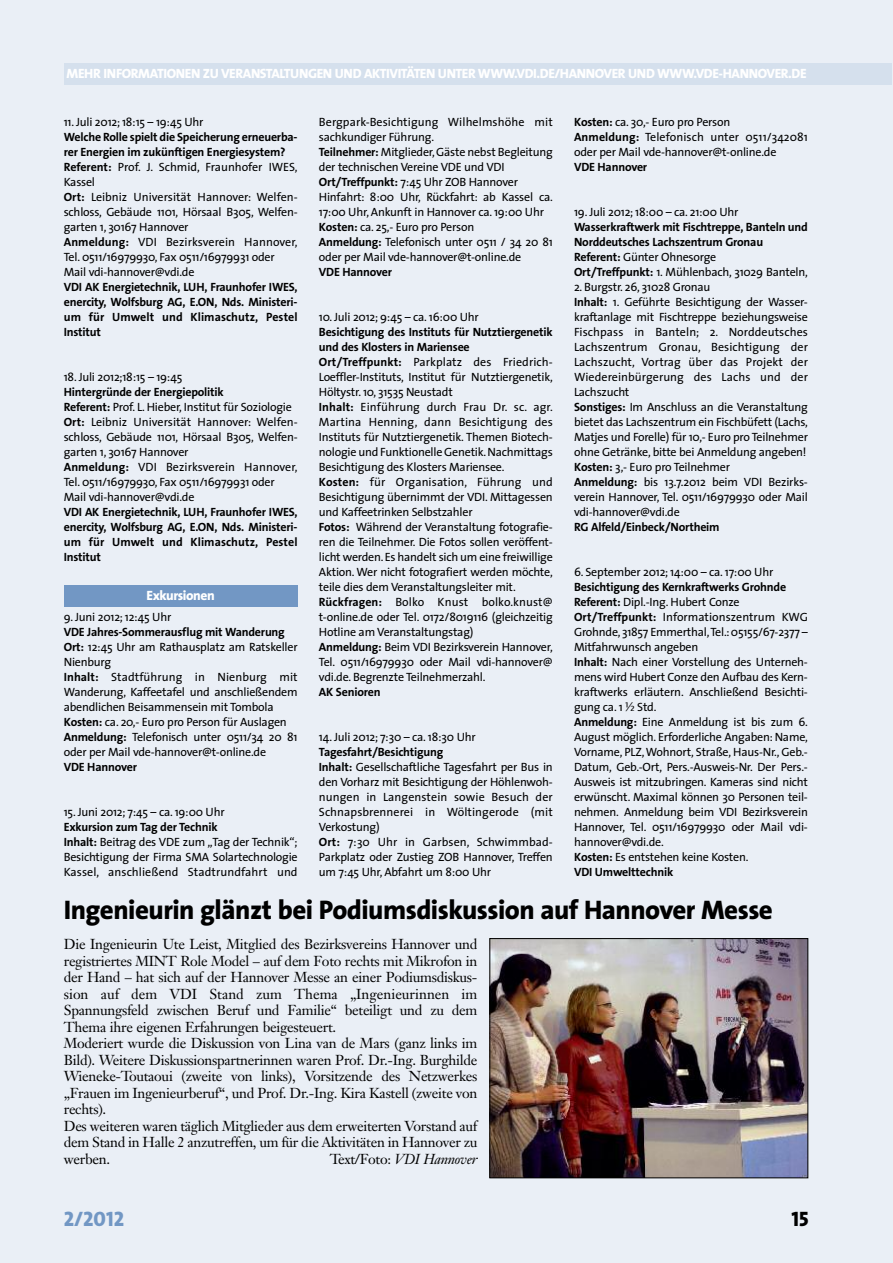
<style>
.page{position:relative;width:893px;height:1263px;background:#eaeff6}
.page>*{position:absolute;margin:0;border:0;box-sizing:border-box;transform-origin:0 0}
.t1{font:800 27px "The Sans";letter-spacing:-.02em;color:#000}
.t2{font:21px "The Sans Extra Bold Caps";color:#7297c4}
.t3{font:21px "The Sans Extra Bold Caps";color:#000}
.t4{font:14.25px/16.5px "Janson Text";letter-spacing:-.02em;color:#000}
.t5{font:italic 14.25px "Janson Text";letter-spacing:-.02em;color:#000}
.t6{font:800 13.5px "The Sans";letter-spacing:-.03em;color:#fff}
.t7{font:12px/15px "The Sans";letter-spacing:-.02em;color:#000}
.t8{font:700 12px/15px "The Sans B7";letter-spacing:-.015em;color:#000}
.s1{font-family:"The Sans B7";font-weight:700}
.s2{font-family:"Lucida Grande"}
.s3{font-style:normal}
</style>
<div class="page">
<div style="left:64px;top:64px;width:827px;height:21px;background:#d5e0ed"></div>
<img style="left:492px;top:940px;width:314px;height:236px">
<div style="left:490px;top:938px;width:318px;height:240px;border:1px solid #000"></div>
<div style="left:64px;top:586px;width:234px;height:21px;background:#7297c4"></div>
<p class="t6" style="left:67px;top:68px;width:741px">MEHR INFORMATIONEN ZU VERANSTALTUNGEN UND AKTIVITÄTEN UNTER WWW.VDI.DE/HANNOVER UND WWW.VDE-HANNOVER.DE</p>
<p class="t7" style="left:64px;top:116px;width:141px">11. Juli 2012; 18:15 – 19:45 Uhr</p>
<p class="t8" style="left:64px;top:130px;width:235px">Welche Rolle spielt die Speicherung erneuerba&shy;rer Energien im zukünftigen Energiesystem?</p>
<p class="t7" style="left:64px;top:161px;width:235px"><span class="s1">Referent:</span> Prof. J. Schmid, Fraunhofer IWES, Kassel<br><span class="s1">Ort:</span> Leibniz Universität Hannover: Welfen&shy;schloss, Gebäude 1101, Hörsaal B305, Welfen&shy;garten 1, 30167 Hannover<br><span class="s1">Anmeldung:</span> VDI Bezirksverein Hannover, Tel. 0511/16979930, Fax 0511/16979931 oder Mail vdi-hannover@vdi.de</p>
<p class="t8" style="left:64px;top:280px;width:235px;text-align:justify">VDI AK Energietechnik, LUH, Fraunhofer IWES, enercity, Wolfsburg AG, E.ON, Nds. Ministeri&shy;um für Umwelt und Klimaschutz, Pestel Institut</p>
<p class="t7" style="left:64px;top:371px;width:120px">18. Juli 2012;18:15 – 19:45</p>
<p class="t8" style="left:64px;top:385px;width:162px">Hintergründe der Energiepolitik</p>
<p class="t7" style="left:64px;top:401px;width:235px"><span class="s1">Referent:</span> Prof. L. Hieber, Institut für Soziologie <span class="s1">Ort:</span> Leibniz Universität Hannover: Welfen&shy;schloss, Gebäude 1101, Hörsaal B305, Welfen&shy;garten 1, 30167 Hannover<br><span class="s1">Anmeldung:</span> VDI Bezirksverein Hannover, Tel. 0511/16979930, Fax 0511/16979931 oder Mail vdi-hannover@vdi.de</p>
<p class="t8" style="left:64px;top:505px;width:235px;text-align:justify">VDI AK Energietechnik, LUH, Fraunhofer IWES, enercity, Wolfsburg AG, E.ON, Nds. Ministeri&shy;um für Umwelt und Klimaschutz, Pestel Institut</p>
<p class="t6" style="left:147px;top:590px;width:70px">Exkursionen</p>
<p class="t7" style="left:64px;top:611px;width:109px">9. Juni 2012; 12:45 Uhr</p>
<p class="t8" style="left:64px;top:625px;width:223px">VDE Jahres-Sommerausflug mit Wanderung</p>
<p class="t7" style="left:64px;top:641px;width:235px"><span class="s1">Ort:</span> 12:45 Uhr am Rathausplatz am Ratskeller Nienburg<br><span class="s1">Inhalt:</span> Stadtführung in Nienburg mit Wanderung, Kaffeetafel und anschließendem abendlichen Beisammensein mit Tombola <span class="s1">Kosten:</span> ca. 20,- Euro pro Person für Auslagen <span class="s1">Anmeldung:</span> Telefonisch unter 0511/34 20 81 oder per Mail vde-hannover@t-online.de</p>
<p class="t8" style="left:64px;top:760px;width:75px">VDE Hannover</p>
<p class="t7" style="left:64px;top:806px;width:162px">15. Juni 2012; 7:45 – ca. 19:00 Uhr</p>
<p class="t8" style="left:64px;top:820px;width:155px">Exkursion zum Tag der Technik</p>
<p class="t7" style="left:64px;top:836px;width:235px;text-align:justify"><span class="s1">Inhalt:</span> Beitrag des VDE zum „Tag der Technik“; Besichtigung der Firma SMA Solartechnologie Kassel, anschließend Stadtrundfahrt und</p>
<p class="t7" style="left:319px;top:116px;width:235px">Bergpark-Besichtigung Wilhelmshöhe mit sachkundiger Führung.<br><span class="s1">Teilnehmer:</span> Mitglieder,Gäste nebst Begleitung der technischen Vereine VDE und VDI <span class="s1">Ort/Treffpunkt:</span> 7:45 Uhr ZOB Hannover Hinfahrt: 8:00 Uhr, Rückfahrt: ab Kassel ca.<br>17:00 Uhr, Ankunft in Hannover ca. 19:00 Uhr <span class="s1">Kosten:</span> ca. 25,- Euro pro Person<br><span class="s1">Anmeldung:</span> Telefonisch unter 0511 / 34 20 81 oder per Mail vde-hannover@t-online.de</p>
<p class="t8" style="left:319px;top:265px;width:75px">VDE Hannover</p>
<p class="t7" style="left:319px;top:311px;width:161px">10. Juli 2012; 9:45 – ca. 16:00 Uhr</p>
<p class="t8" style="left:319px;top:325px;width:235px">Besichtigung des Instituts für Nutztiergenetik und des Klosters in Mariensee</p>
<p class="t7" style="left:319px;top:356px;width:235px"><span class="s1">Ort/Treffpunkt:</span> Parkplatz des Friedrich-Loeffler-Instituts, Institut für Nutztiergenetik, Höltystr. 10, 31535 Neustadt<br><span class="s1">Inhalt:</span> Einführung durch Frau Dr. sc. agr.<br>Martina Henning, dann Besichtigung des Instituts für Nutztiergenetik. Themen Biotech&shy;nologie und Funktionelle Genetik.Nachmittags Besichtigung des Klosters Mariensee.<br><span class="s1">Kosten:</span> für Organisation, Führung und Besichtigung übernimmt der VDI. Mittagessen und Kaffeetrinken Selbstzahler<br><span class="s1">Fotos:</span> Während der Veranstaltung fotografie&shy;ren die Teilnehmer. Die Fotos sollen veröffent&shy;licht werden.Es handelt sich um eine freiwillige Aktion. Wer nicht fotografiert werden möchte, teile dies dem Veranstaltungsleiter mit.<br><span class="s1">Rückfragen:</span> Bolko Knust bolko.knust@ t-online.de oder Tel. 0172/8019116 (gleichzeitig Hotline am Veranstaltungstag)<br><span class="s1">Anmeldung:</span> Beim VDI Bezirksverein Hannover, Tel. 0511/16979930 oder Mail vdi-hannover@ vdi.de. Begrenzte Teilnehmerzahl.</p>
<p class="t8" style="left:319px;top:685px;width:63px">AK Senioren</p>
<p class="t7" style="left:319px;top:731px;width:158px">14. Juli 2012; 7:30 – ca. 18:30 Uhr</p>
<p class="t8" style="left:319px;top:745px;width:126px">Tagesfahrt/Besichtigung</p>
<p class="t7" style="left:319px;top:761px;width:235px"><span class="s1">Inhalt:</span> Gesellschaftliche Tagesfahrt per Bus in den Vorharz mit Besichtigung der Höhlenwoh&shy;nungen in Langenstein sowie Besuch der Schnapsbrennerei in Wöltingerode (mit Verkostung)<br><span class="s1">Ort:</span> 7:30 Uhr in Garbsen, Schwimmbad-Parkplatz oder Zustieg ZOB Hannover, Treffen um 7:45 Uhr, Abfahrt um 8:00 Uhr</p>
<p class="t7" style="left:574px;top:116px;width:235px"><span class="s1">Kosten:</span> ca. 30,- Euro pro Person<br><span class="s1">Anmeldung:</span> Telefonisch unter 0511/342081 oder per Mail vde-hannover@t-online.de</p>
<p class="t8" style="left:574px;top:160px;width:75px">VDE Hannover</p>
<p class="t7" style="left:574px;top:206px;width:166px">19. Juli 2012; 18:00 – ca. 21:00 Uhr</p>
<p class="t8" style="left:574px;top:220px;width:235px">Wasserkraftwerk mit Fischtreppe, Banteln und<br>Norddeutsches Lachszentrum Gronau</p>
<p class="t7" style="left:574px;top:251px;width:235px"><span class="s1">Referent:</span> Günter Ohnesorge<br><span class="s1">Ort/Treffpunkt:</span> 1. Mühlenbach, 31029 Banteln,</p>
<p class="t7" style="left:574px;top:281px;width:235px">2. Burgstr. 26, 31028 Gronau<br><span class="s1">Inhalt:</span> 1. Geführte Besichtigung der Wasser&shy;kraftanlage mit Fischtreppe beziehungsweise Fischpass in Banteln; 2. Norddeutsches Lachszentrum Gronau, Besichtigung der Lachszucht, Vortrag über das Projekt der Wiedereinbürgerung des Lachs und der Lachszucht<br><span class="s1">Sonstiges:</span> Im Anschluss an die Veranstaltung bietet das Lachszentrum ein Fischbüfett (Lachs, Matjes und Forelle) für 10,- Euro pro Teilnehmer ohne Getränke, bitte bei Anmeldung angeben!<br><span class="s1">Kosten:</span> 3,- Euro pro Teilnehmer<br><span class="s1">Anmeldung:</span> bis 13.7.2012 beim VDI Bezirks&shy;verein Hannover, Tel. 0511/16979930 oder Mail vdi-hannover@vdi.de</p>
<p class="t8" style="left:574px;top:520px;width:147px">RG Alfeld/Einbeck/Northeim</p>
<p class="t7" style="left:574px;top:566px;width:201px">6. September 2012; 14:00 – ca. 17:00 Uhr</p>
<p class="t8" style="left:574px;top:580px;width:214px">Besichtigung des Kernkraftwerks Grohnde</p>
<p class="t7" style="left:574px;top:596px;width:235px"><span class="s1">Referent:</span> Dipl.-Ing. Hubert Conze <span class="s1">Ort/Treffpunkt:</span> Informationszentrum KWG Grohnde,31857 Emmerthal,Tel.:05155/67-2377 – Mitfahrwunsch angeben<br><span class="s1">Inhalt:</span> Nach einer Vorstellung des Unterneh&shy;mens wird Hubert Conze den Aufbau des Kern&shy;kraftwerks erläutern. Anschließend Besichti&shy;gung ca. 1 <span class="s2">½</span> Std.<br><span class="s1">Anmeldung:</span> Eine Anmeldung ist bis zum 6.<br>August möglich. Erforderliche Angaben: Name, Vorname, PLZ,Wohnort, Straße, Haus-Nr., Geb.- Datum, Geb.-Ort, Pers.-Ausweis-Nr. Der Pers.- Ausweis ist mitzubringen. Kameras sind nicht erwünscht. Maximal können 30 Personen teil&shy;nehmen. Anmeldung beim VDI Bezirksverein Hannover, Tel. 0511/16979930 oder Mail vdi&shy;hannover@vdi.de.<br><span class="s1">Kosten:</span> Es entstehen keine Kosten.</p>
<p class="t8" style="left:574px;top:865px;width:101px">VDI Umwelttechnik</p>
<h1 class="t1" style="left:64px;top:899px;width:711px">Ingenieurin glänzt bei Podiumsdiskussion auf Hannover Messe</h1>
<p class="t4" style="left:64px;top:937px;width:415px">Die Ingenieurin Ute Leist, Mitglied des Bezirksvereins Hannover und registriertes MINT Role Model – auf dem Foto rechts mit Mikrofon in der Hand – hat sich auf der Hannover Messe an einer Podiumsdiskus&shy;sion auf dem VDI Stand zum Thema „Ingenieurinnen im Spannungsfeld zwischen Beruf und Familie“ beteiligt und zu dem Thema ihre eigenen Erfahrungen beigesteuert.<br>Moderiert wurde die Diskussion von Lina van de Mars (ganz links im Bild). Weitere Diskussionspartnerinnen waren Prof. Dr.-Ing. Burghilde Wieneke-Toutaoui (zweite von links), Vorsitzende des Netzwerkes „Frauen im Ingenieurberuf“, und Prof. Dr.-Ing. Kira Kastell (zweite von rechts).<br>Des weiteren waren täglich Mitglieder aus dem erweiterten Vorstand auf dem Stand in Halle 2 anzutreffen, um für die Aktivitäten in Hannover zu werben.</p>
<p class="t5" style="left:330px;top:1153px;width:149px"><span class="s3">Text/Foto:</span> VDI Hannover</p>
<h2 class="t2" style="left:64px;top:1211px;width:62px">2/2012</h2>
<h2 class="t3" style="left:792px;top:1211px;width:19px">15</h2>
</div>
